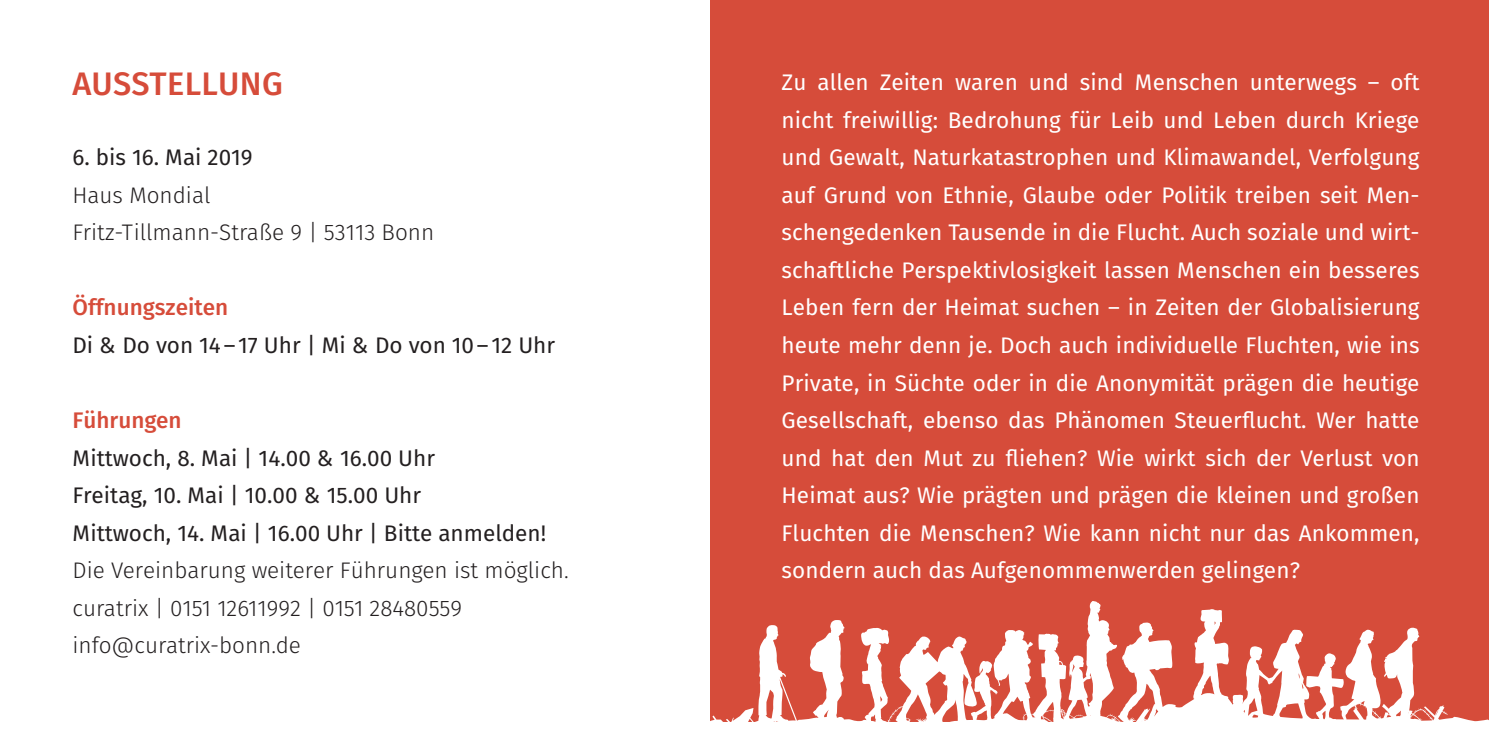
<style>
.page{position:relative;width:1489px;height:745px;background:#fff}
.page>*{position:absolute;margin:0;border:0;box-sizing:border-box;transform-origin:0 0}
.t1{font:500 32.5px "Fira Sans";letter-spacing:.01em;color:#d64c3a}
.t2{font:22.5px/37.5px "Fira Sans";letter-spacing:.005em;color:#fff;text-align:justify}
.t3{font:22.5px/37.5px "Fira Sans";color:#231f20}
.t4{font:300 22.5px/37.5px "Fira Sans";color:#231f20}
.t5{font:500 22.5px "Fira Sans";color:#d64c3a}
</style>
<div class="page">
<div style="left:710px;top:0;width:778px;height:744px;background:#d64c3a"></div>
<svg style="left:710px;top:601px;width:778px;height:143px"></svg>
<h1 class="t1" style="left:73px;top:61px;width:212px">AUSSTELLUNG</h1>
<p class="t3" style="left:72px;top:138px;width:182px">6. bis 16. Mai 2019</p>
<p class="t4" style="left:72px;top:176px;width:363px">Haus Mondial<br>Fritz-Tillmann-Straße 9 | 53113 Bonn</p>
<p class="t5" style="left:72px;top:291px;width:157px">Öffnungszeiten</p>
<p class="t3" style="left:72px;top:326px;width:484px">Di &amp; Do von 14–17 Uhr | Mi &amp; Do von 10–12 Uhr</p>
<p class="t5" style="left:72px;top:404px;width:111px">Führungen</p>
<p class="t3" style="left:72px;top:438px;width:475px">Mittwoch, 8. Mai | 14.00 &amp; 16.00 Uhr<br>Freitag, 10. Mai | 10.00 &amp; 15.00 Uhr<br>Mittwoch, 14. Mai | 16.00 Uhr | Bitte anmelden!</p>
<p class="t4" style="left:72px;top:551px;width:498px">Die Vereinbarung weiterer Führungen ist möglich. curatrix | 0151 12611992 | 0151 28480559 info@curatrix-bonn.de</p>
<p class="t2" style="left:781px;top:63px;width:639px">Zu allen Zeiten waren und sind Menschen unterwegs – oft nicht freiwillig: Bedrohung für Leib und Leben durch Kriege und Gewalt, Naturkatastrophen und Klimawandel, Verfolgung auf Grund von Ethnie, Glaube oder Politik treiben seit Men&shy;schengedenken Tausende in die Flucht. Auch soziale und wirt&shy;schaftliche Perspektivlosigkeit lassen Menschen ein besseres Leben fern der Heimat suchen – in Zeiten der Globalisierung heute mehr denn je. Doch auch individuelle Fluchten, wie ins Private, in Süchte oder in die Anonymität prägen die heutige Gesellschaft, ebenso das Phänomen Steuerflucht. Wer hatte und hat den Mut zu fliehen? Wie wirkt sich der Verlust von Heimat aus? Wie prägten und prägen die kleinen und großen Fluchten die Menschen? Wie kann nicht nur das Ankommen, sondern auch das Aufgenommenwerden gelingen?</p>
</div>
